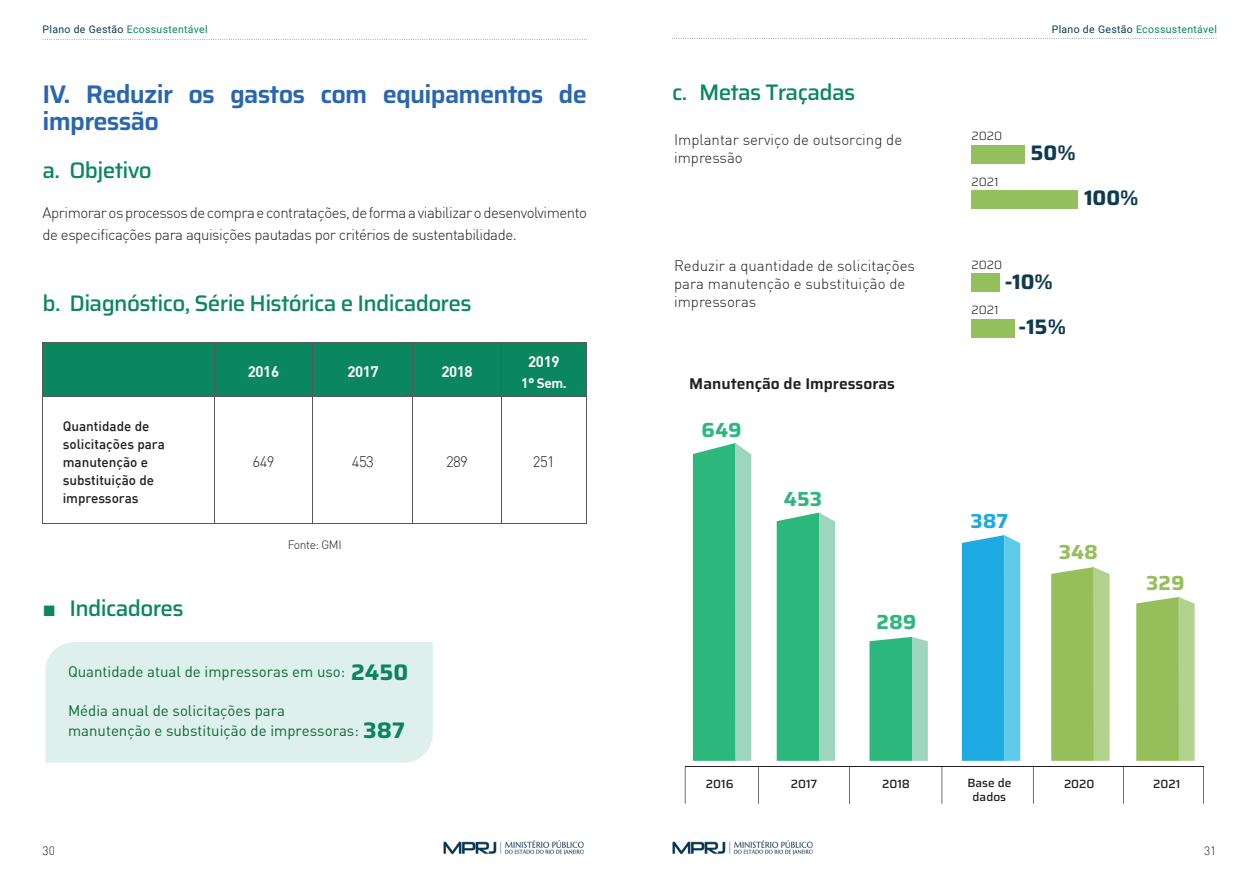
<style>
.page{position:relative;width:1259px;height:893px;background:#fff}
.page>*{position:absolute;margin:0;border:0;box-sizing:border-box;transform-origin:0 0}
.t1{font:600 25.5px/27px "Saira";letter-spacing:-.03em;color:#2a65b1}
.t2{font:500 22.5px "Saira";letter-spacing:-.03em;color:#0a875d}
.t3{font:700 22.5px "Saira";color:#0a855c}
.t4{font:700 21px "Saira";color:#0e3a51}
.t5{font:700 20.4px "Saira";color:#2cb77d}
.t6{font:700 20.4px "Saira";color:#96bf5c}
.t7{font:700 20.4px "Saira";color:#1eaae2}
.t8{font:600 15.6px "Saira";color:#231f20}
.t9{font:300 15px/22.5px "DIN";letter-spacing:-.03em;color:#231f20}
.t10{font:300 15px/18px "DIN";color:#231f20}
.t11{font:15px/19.5px "DIN Alternate";color:#0c6638}
.t12{font:700 15px "DIN";letter-spacing:-.03em;color:#fff}
.t13{font:500 13.5px/18px "DIN";color:#231f20}
.t14{font:700 13.5px "DIN";color:#fff}
.t15{font:300 12px "Saira";color:#231f20}
.t16{font:300 12px "DIN";letter-spacing:-.03em;color:#231f20}
.t17{font:500 11.85px/14.2px "Saira";color:#231f20;text-align:center}
.t18{font:10.5px "Roboto";letter-spacing:.03em;color:#0a855c}
.s1{color:#0e3a51}
.s2{font-family:"Arial";font-weight:400}
</style>
<div class="page">
<svg style="left:43px;top:39px;width:544px;height:1px"></svg>
<svg style="left:672px;top:38px;width:544px;height:1px"></svg>
<img style="left:443px;top:840px;width:141px;height:15px">
<img style="left:672px;top:840px;width:141px;height:15px">
<div style="left:43px;top:343px;width:171px;height:53px;background:#0a875e"></div>
<div style="left:215px;top:343px;width:371px;height:53px;background:#0a875e"></div>
<hr style="left:43px;top:342px;width:171px;height:1px;background:#57585a">
<hr style="left:43px;top:343px;width:1px;height:53px;background:#57585a">
<hr style="left:214px;top:342px;width:99px;height:1px;background:#57585a">
<hr style="left:214px;top:343px;width:1px;height:53px;background:#57585a">
<hr style="left:313px;top:342px;width:100px;height:1px;background:#57585a">
<hr style="left:312px;top:343px;width:1px;height:53px;background:#57585a">
<hr style="left:413px;top:342px;width:88px;height:1px;background:#57585a">
<hr style="left:412px;top:343px;width:1px;height:53px;background:#57585a">
<hr style="left:501px;top:342px;width:86px;height:1px;background:#57585a">
<hr style="left:501px;top:343px;width:1px;height:53px;background:#57585a">
<hr style="left:586px;top:343px;width:1px;height:53px;background:#57585a">
<hr style="left:43px;top:396px;width:171px;height:1px;background:#57585a">
<hr style="left:43px;top:396px;width:1px;height:127px;background:#57585a">
<hr style="left:214px;top:396px;width:99px;height:1px;background:#57585a">
<hr style="left:313px;top:396px;width:100px;height:1px;background:#57585a">
<hr style="left:413px;top:396px;width:88px;height:1px;background:#57585a">
<hr style="left:501px;top:396px;width:86px;height:1px;background:#57585a">
<hr style="left:586px;top:396px;width:1px;height:127px;background:#57585a">
<hr style="left:214px;top:396px;width:1px;height:127px;background:#57585a">
<hr style="left:313px;top:396px;width:1px;height:127px;background:#57585a">
<hr style="left:413px;top:396px;width:1px;height:127px;background:#57585a">
<hr style="left:501px;top:396px;width:1px;height:127px;background:#57585a">
<hr style="left:43px;top:523px;width:171px;height:1px;background:#57585a">
<hr style="left:214px;top:523px;width:99px;height:1px;background:#57585a">
<hr style="left:313px;top:523px;width:100px;height:1px;background:#57585a">
<hr style="left:413px;top:523px;width:88px;height:1px;background:#57585a">
<hr style="left:501px;top:523px;width:86px;height:1px;background:#57585a">
<div style="left:45px;top:642px;width:388px;height:121px;background:#ddf0eb"></div>
<div style="left:971px;top:145px;width:54px;height:19px;background:#94bf5d"></div>
<div style="left:971px;top:191px;width:106px;height:18px;background:#94bf5d"></div>
<div style="left:971px;top:274px;width:29px;height:18px;background:#94bf5d"></div>
<div style="left:971px;top:319px;width:44px;height:19px;background:#94bf5d"></div>
<hr style="left:1123px;top:767px;width:1px;height:37px;background:#231f20">
<hr style="left:1203px;top:767px;width:1px;height:37px;background:#231f20">
<hr style="left:1033px;top:767px;width:1px;height:37px;background:#231f20">
<hr style="left:941px;top:767px;width:1px;height:37px;background:#231f20">
<hr style="left:849px;top:767px;width:1px;height:37px;background:#231f20">
<hr style="left:758px;top:767px;width:1px;height:37px;background:#231f20">
<hr style="left:685px;top:767px;width:1px;height:37px;background:#231f20">
<hr style="left:685px;top:767px;width:518px;height:1px;background:#231f20">
<svg style="left:1051px;top:567px;width:58px;height:194px"></svg>
<svg style="left:693px;top:443px;width:58px;height:318px"></svg>
<svg style="left:776px;top:512px;width:59px;height:249px"></svg>
<svg style="left:962px;top:535px;width:58px;height:226px"></svg>
<svg style="left:869px;top:637px;width:59px;height:124px"></svg>
<svg style="left:1136px;top:597px;width:58px;height:164px"></svg>
<p class="t18" style="left:43px;top:21px;width:167px"><span class="s1">Plano de Gestão</span> Ecossustentável</p>
<p class="t18" style="left:1051px;top:21px;width:167px"><span class="s1">Plano de Gestão</span> Ecossustentável</p>
<h1 class="t1" style="left:43px;top:80px;width:546px">IV. Reduzir os gastos com equipamentos de impressão</h1>
<h2 class="t2" style="left:43px;top:152px;width:111px">a. Objetivo</h2>
<p class="t9" style="left:43px;top:201px;width:546px">Aprimorar os processos de compra e contratações, de forma a viabilizar o desenvolvimento de especificações para aquisições pautadas por critérios de sustentabilidade.</p>
<h2 class="t2" style="left:43px;top:285px;width:430px">b. Diagnóstico, Série Histórica e Indicadores</h2>
<p class="t12" style="left:248px;top:362px;width:33px">2016</p>
<p class="t12" style="left:347px;top:362px;width:33px">2017</p>
<p class="t12" style="left:441px;top:362px;width:33px">2018</p>
<p class="t12" style="left:528px;top:351px;width:33px">2019</p>
<p class="t14" style="left:521px;top:374px;width:47px">1° Sem.</p>
<p class="t13" style="left:63px;top:416px;width:104px">Quantidade de solicitações para manutenção e substituição de impressoras</p>
<h2 class="t2" style="left:43px;top:590px;width:143px"><span class="s2">■</span> Indicadores</h2>
<p class="t9" style="left:252px;top:450px;width:23px">649</p>
<p class="t9" style="left:352px;top:450px;width:23px">453</p>
<p class="t9" style="left:446px;top:450px;width:23px">289</p>
<p class="t9" style="left:533px;top:450px;width:23px">251</p>
<p class="t16" style="left:288px;top:537px;width:55px">Fonte: GMI</p>
<h2 class="t3" style="left:351px;top:653px;width:58px">2450</h2>
<p class="t11" style="left:68px;top:662px;width:279px">Quantidade atual de impressoras em uso:</p>
<p class="t11" style="left:68px;top:701px;width:292px">Média anual de solicitações para manutenção e substituição de impressoras:</p>
<h2 class="t3" style="left:363px;top:712px;width:43px">387</h2>
<h2 class="t2" style="left:672px;top:74px;width:185px">c. Metas Traçadas</h2>
<p class="t10" style="left:674px;top:130px;width:230px">Implantar serviço de outsorcing de impressão</p>
<p class="t10" style="left:674px;top:256px;width:242px">Reduzir a quantidade de solicitações para manutenção e substituição de impressoras</p>
<p class="t8" style="left:689px;top:370px;width:207px">Manutenção de Impressoras</p>
<h3 class="t5" style="left:701px;top:413px;width:42px">649</h3>
<h3 class="t5" style="left:784px;top:482px;width:40px">453</h3>
<h3 class="t5" style="left:876px;top:606px;width:41px">289</h3>
<p class="t15" style="left:971px;top:126px;width:32px">2020</p>
<p class="t15" style="left:971px;top:172px;width:29px">2021</p>
<h3 class="t4" style="left:1030px;top:135px;width:47px">50%</h3>
<h3 class="t4" style="left:1084px;top:181px;width:56px">100%</h3>
<p class="t15" style="left:971px;top:255px;width:32px">2020</p>
<p class="t15" style="left:971px;top:300px;width:29px">2021</p>
<h3 class="t4" style="left:1004px;top:265px;width:50px">-10%</h3>
<h3 class="t4" style="left:1018px;top:310px;width:49px">-15%</h3>
<h3 class="t7" style="left:970px;top:505px;width:39px">387</h3>
<h3 class="t6" style="left:1058px;top:535px;width:41px">348</h3>
<h3 class="t6" style="left:1146px;top:566px;width:40px">329</h3>
<p class="t17" style="left:706px;top:776px;width:29px">2016</p>
<p class="t17" style="left:967px;top:775px;width:45px">Base de dados</p>
<p class="t17" style="left:791px;top:776px;width:28px">2017</p>
<p class="t17" style="left:1064px;top:776px;width:32px">2020</p>
<p class="t17" style="left:882px;top:776px;width:29px">2018</p>
<p class="t17" style="left:1153px;top:776px;width:29px">2021</p>
<p class="t16" style="left:43px;top:843px;width:14px">30</p>
<p class="t16" style="left:1204px;top:843px;width:14px">31</p>
</div>
